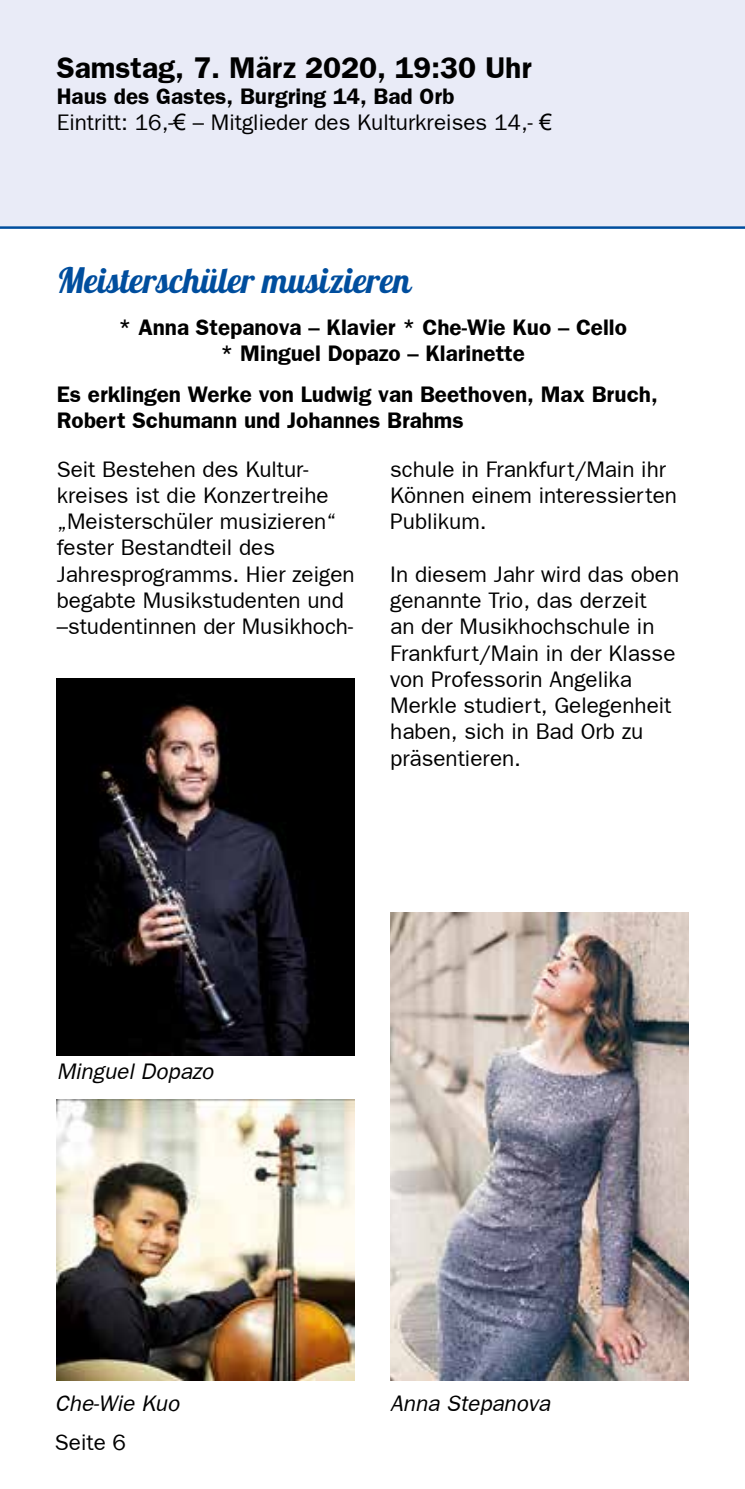
<style>
.page{position:relative;width:745px;height:1489px;background:#fff}
.page>*{position:absolute;margin:0;border:0;box-sizing:border-box;transform-origin:0 0}
.t1{font:35px "Lobster 1.4";color:#004e9e}
.t2{font:700 30px "Frankfurt Gothic";color:#000}
.t3{font:22.5px/26.2px "Frankfurt Gothic Plain";color:#000}
.t4{font:700 22.5px/26.2px "Frankfurt Gothic";color:#000;text-align:center}
.t5{font:italic 22.5px "Frankfurt Gothic";color:#000}
.s1{font-family:"Arial"}
</style>
<div class="page">
<div style="left:0;top:0;width:744px;height:227px;background:#e9ebf7"></div>
<hr style="left:0;top:226px;width:744px;height:3px;background:#004e9e">
<img style="left:57px;top:1099px;width:297px;height:281px">
<img style="left:57px;top:678px;width:297px;height:377px">
<img style="left:390px;top:912px;width:297px;height:468px">
<h2 class="t2" style="left:57px;top:50px;width:476px">Samstag, 7. März 2020, 19:30 Uhr</h2>
<p class="t4" style="left:57px;top:82px;width:398px">Haus des Gastes, Burgring 14, Bad Orb</p>
<p class="t3" style="left:57px;top:109px;width:496px">Eintritt: 16,-<span class="s1">€</span> – Mitglieder des Kulturkreises 14,- <span class="s1">€</span></p>
<h1 class="t1" style="left:57px;top:258px;width:356px">Meisterschüler musizieren</h1>
<p class="t4" style="left:118px;top:313px;width:510px">* Anna Stepanova – Klavier * Che-Wie Kuo – Cello * Minguel Dopazo – Klarinette</p>
<p class="t4" style="left:57px;top:380px;width:602px;text-align:left">Es erklingen Werke von Ludwig van Beethoven, Max Bruch,<br>Robert Schumann und Johannes Brahms</p>
<p class="t3" style="left:57px;top:455px;width:299px">Seit Bestehen des Kultur&shy;kreises ist die Konzertreihe „Meisterschüler musizieren“ fester Bestandteil des<br>Jahresprogramms. Hier zeigen begabte Musikstudenten und –studentinnen der Musikhoch-</p>
<p class="t3" style="left:390px;top:455px;width:288px">schule in Frankfurt/Main ihr<br>Können einem interessierten<br>Publikum.</p>
<p class="t3" style="left:390px;top:560px;width:290px">In diesem Jahr wird das oben genannte Trio, das derzeit<br>an der Musikhochschule in<br>Frankfurt/Main in der Klasse von Professorin Angelika<br>Merkle studiert, Gelegenheit haben, sich in Bad Orb zu präsentieren.</p>
<p class="t5" style="left:57px;top:1058px;width:158px">Minguel Dopazo</p>
<p class="t5" style="left:55px;top:1389px;width:126px">Che-Wie Kuo</p>
<p class="t5" style="left:390px;top:1389px;width:161px">Anna Stepanova</p>
<p class="t3" style="left:55px;top:1428px;width:73px">Seite 6</p>
</div>
